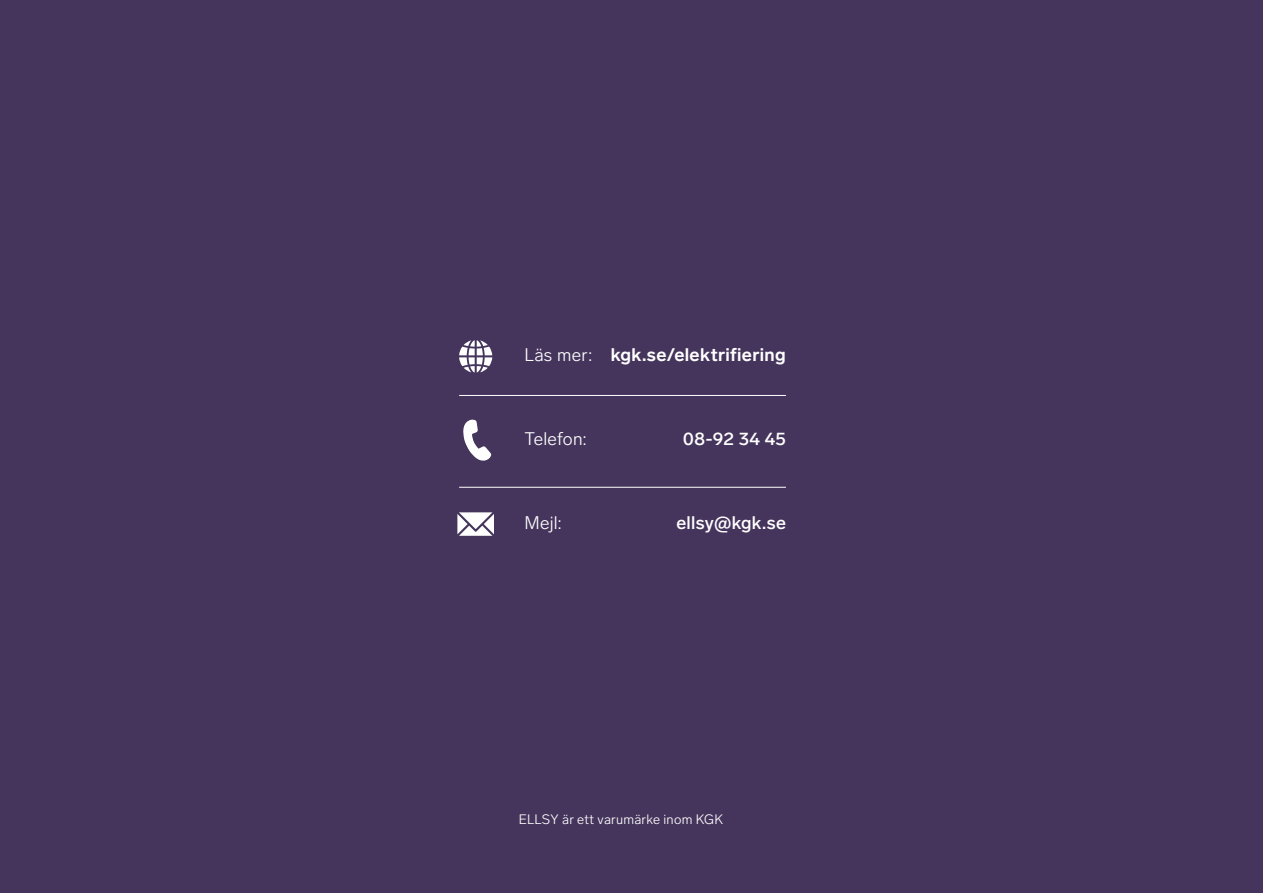
<style>
.page{position:relative;width:1263px;height:893px;background:#45355c}
.page>*{position:absolute;margin:0;border:0;box-sizing:border-box;transform-origin:0 0}
.t1{font:700 18px "Lab Grotesque";letter-spacing:.02em;color:#fff}
.t2{font:500 18px "Lab Grotesque";letter-spacing:.015em;color:#fff}
.t3{font:300 18px "Lab Grotesque";letter-spacing:.01em;color:#fff}
.t4{font:300 13.5px "Lab Grotesque";letter-spacing:.015em;color:#fff}
.s1{font-weight:300}
</style>
<div class="page">
<svg style="left:463px;top:420px;width:28px;height:41px"></svg>
<svg style="left:459px;top:340px;width:33px;height:33px"></svg>
<svg style="left:457px;top:512px;width:37px;height:24px"></svg>
<hr style="left:459px;top:395px;width:327px;height:1px;background:#fff">
<hr style="left:459px;top:487px;width:327px;height:1px;background:#fff">
<p class="t1" style="left:524px;top:342px;width:263px"><span class="s1">Läs mer:</span> kgk.se/elektrifiering</p>
<p class="t3" style="left:524px;top:427px;width:64px">Telefon:</p>
<p class="t2" style="left:683px;top:427px;width:104px">08-92 34 45</p>
<p class="t3" style="left:524px;top:511px;width:39px">Mejl:</p>
<p class="t2" style="left:676px;top:511px;width:111px">ellsy@kgk.se</p>
<p class="t4" style="left:519px;top:811px;width:206px">ELLSY är ett varumärke inom KGK</p>
</div>
